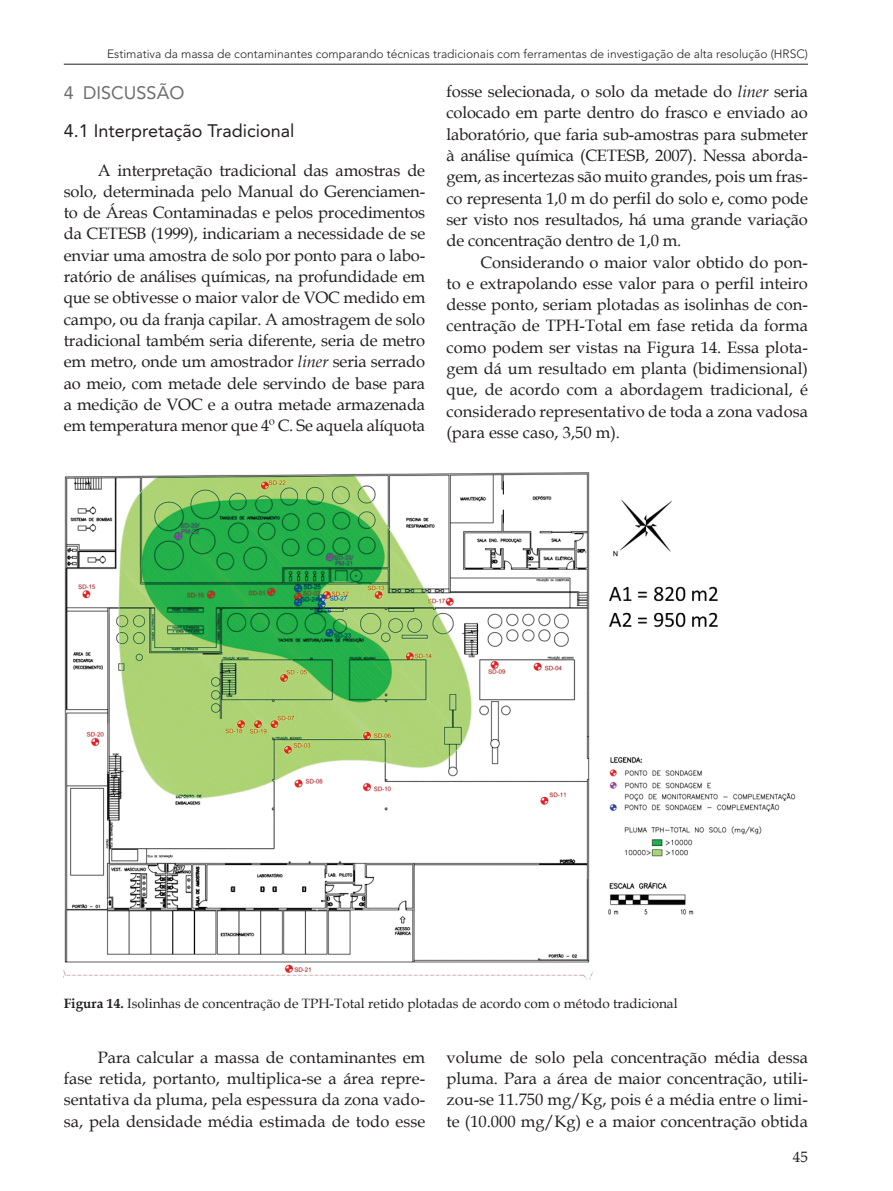
<style>
.page{position:relative;width:893px;height:1191px;background:#fff}
.page>*{position:absolute;margin:0;border:0;box-sizing:border-box;transform-origin:0 0}
.t1{font:18px/38.5px "Avenir";color:#231f20}
.t2{font:16.5px/21.3px "Book Antiqua";color:#231f20;text-align:justify}
.t3{font:15px "Book Antiqua";color:#231f20}
.t4{font:13.5px "Book Antiqua";color:#231f20}
.t5{font:300 12px "Avenir";color:#231f20}
.s1{color:#6c6d70}
.s2{font-style:italic}
.s3{font-weight:700}
</style>
<div class="page">
<hr style="left:64px;top:64px;width:744px;height:1px;background:#231f20">
<img style="left:64px;top:472px;width:732px;height:507px">
<p class="t5" style="left:107px;top:46px;width:702px">Estimativa da massa de contaminantes comparando técnicas tradicionais com ferramentas de investigação de alta resolução (hrsc)</p>
<p class="t1" style="left:64px;top:73px;width:232px"><span class="s1">4 DISCUSSÃO<br></span>4.1 I nterpretação Tradicional</p>
<p class="t2" style="left:64px;top:159px;width:363px;text-indent:34px">A interpretação tradicional das amostras de solo, determinada pelo Manual do Gerenciamen&shy;to de Áreas Contaminadas e pelos procedimentos da CETESB (1999), indicariam a necessidade de se enviar uma amostra de solo por ponto para o labo&shy;ratório de análises químicas, na profundidade em que se obtivesse o maior valor de VOC medido em campo, ou da franja capilar. A amostragem de solo tradicional também seria diferente, seria de metro em metro, onde um amostrador <span class="s2">liner</span> seria serrado ao meio, com metade dele servindo de base para a medição de VOC e a outra metade armazenada em temperatura menor que 4º C. Se aquela alíquota</p>
<p class="t2" style="left:446px;top:80px;width:363px">fosse selecionada, o solo da metade do <span class="s2">liner</span> seria</p>
<p class="t2" style="left:446px;top:102px;width:363px">colocado em parte dentro do frasco e enviado ao</p>
<p class="t2" style="left:446px;top:123px;width:363px">laboratório, que faria sub-amostras para submeter</p>
<p class="t2" style="left:446px;top:144px;width:363px">à análise química (CETESB, 2007). Nessa aborda-</p>
<p class="t2" style="left:446px;top:166px;width:363px">gem, as incertezas são muito grandes, pois um fras-</p>
<p class="t2" style="left:446px;top:187px;width:363px">co representa 1,0 m do perfil do solo e, como pode</p>
<p class="t2" style="left:446px;top:208px;width:363px">ser visto nos resultados, há uma grande variação</p>
<p class="t2" style="left:446px;top:230px;width:236px">de concentração dentro de 1,0 m.</p>
<p class="t2" style="left:480px;top:251px;width:329px">Considerando o maior valor obtido do pon-</p>
<p class="t2" style="left:446px;top:272px;width:363px">to e extrapolando esse valor para o perfil inteiro</p>
<p class="t2" style="left:446px;top:293px;width:363px">desse ponto, seriam plotadas as isolinhas de con-</p>
<p class="t2" style="left:446px;top:315px;width:363px">centração de TPH-Total em fase retida da forma</p>
<p class="t2" style="left:446px;top:336px;width:363px">como podem ser vistas na Figura 14. Essa plota-</p>
<p class="t2" style="left:446px;top:357px;width:363px">gem dá um resultado em planta (bidimensional)</p>
<p class="t2" style="left:446px;top:379px;width:363px">que, de acordo com a abordagem tradicional, é</p>
<p class="t2" style="left:446px;top:400px;width:363px">considerado representativo de toda a zona vadosa</p>
<p class="t2" style="left:446px;top:421px;width:175px">(para esse caso, 3,50 m).</p>
<p class="t4" style="left:64px;top:994px;width:615px"><span class="s3">Figura 14.</span> Isolinhas de concentração de TPH-Total retido plotadas de acordo com o método tradicional</p>
<p class="t2" style="left:64px;top:1046px;width:363px;text-indent:34px">Para calcular a massa de contaminantes em fase retida, portanto, multiplica-se a área repre&shy;sentativa da pluma, pela espessura da zona vado&shy;sa, pela densidade média estimada de todo esse</p>
<p class="t2" style="left:446px;top:1046px;width:363px">volume de solo pela concentração média dessa pluma. Para a área de maior concentração, utili&shy;zou-se 11.750 mg/Kg, pois é a média entre o limi&shy;te (10.000 mg/Kg) e a maior concentração obtida</p>
<p class="t3" style="left:793px;top:1146px;width:16px">45</p>
</div>
